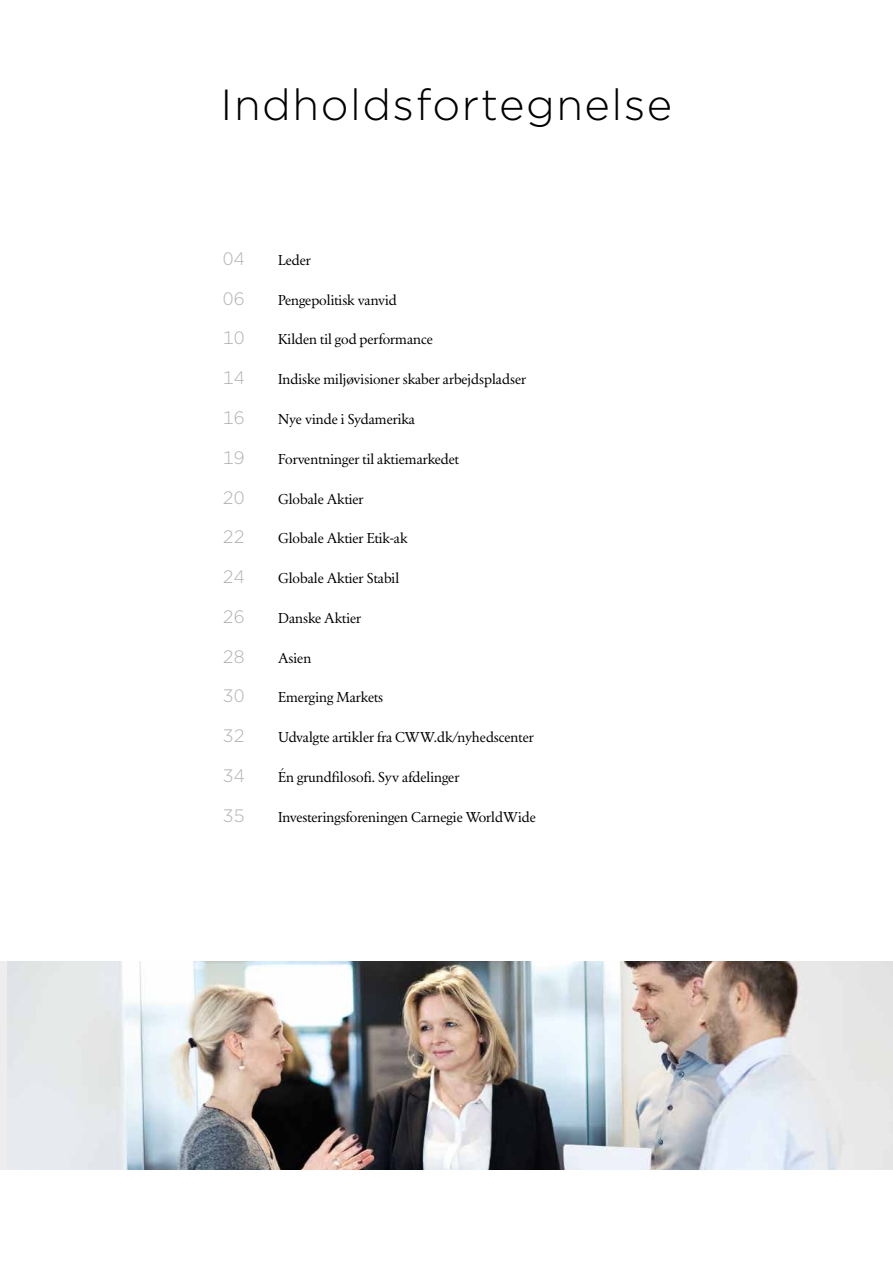
<style>
.page{position:relative;width:893px;height:1263px;background:#fff}
.page>*{position:absolute;margin:0;border:0;box-sizing:border-box;transform-origin:0 0}
.t1{font:300 43.5px "Gotham";letter-spacing:.035em;color:#000}
.t2{font:300 18px "Gotham";color:#b3b2b2}
.t3{font:15px "Primo Serif";color:#000}
</style>
<div class="page">
<img style="left:8px;top:961px;width:885px;height:208px">
<h1 class="t1" style="left:221px;top:77px;width:453px">Indholdsfortegnelse</h1>
<p class="t2" style="left:223px;top:247px;width:23px">04</p>
<p class="t3" style="left:278px;top:250px;width:34px">Leder</p>
<p class="t2" style="left:223px;top:287px;width:23px">06</p>
<p class="t3" style="left:278px;top:290px;width:120px">Pengepolitisk vanvid</p>
<p class="t2" style="left:223px;top:327px;width:23px">10</p>
<p class="t3" style="left:278px;top:330px;width:156px">Kilden til god performance</p>
<p class="t2" style="left:223px;top:366px;width:23px">14</p>
<p class="t3" style="left:278px;top:370px;width:249px">Indiske miljøvisioner skaber arbejdspladser</p>
<p class="t2" style="left:223px;top:406px;width:23px">16</p>
<p class="t3" style="left:278px;top:409px;width:138px">Nye vinde i Sydamerika</p>
<p class="t2" style="left:223px;top:446px;width:23px">19</p>
<p class="t3" style="left:278px;top:449px;width:183px">Forventninger til aktiemarkedet</p>
<p class="t2" style="left:223px;top:486px;width:23px">20</p>
<p class="t3" style="left:278px;top:489px;width:87px">Globale Aktier</p>
<p class="t2" style="left:223px;top:525px;width:23px">22</p>
<p class="t3" style="left:278px;top:529px;width:131px">Globale Aktier Etik-ak</p>
<p class="t2" style="left:223px;top:565px;width:23px">24</p>
<p class="t3" style="left:278px;top:568px;width:123px">Globale Aktier Stabil</p>
<p class="t2" style="left:223px;top:605px;width:23px">26</p>
<p class="t3" style="left:278px;top:608px;width:85px">Danske Aktier</p>
<p class="t2" style="left:223px;top:645px;width:23px">28</p>
<p class="t3" style="left:278px;top:648px;width:35px">Asien</p>
<p class="t2" style="left:223px;top:684px;width:23px">30</p>
<p class="t3" style="left:278px;top:688px;width:107px">Emerging Markets</p>
<p class="t2" style="left:223px;top:724px;width:23px">32</p>
<p class="t3" style="left:278px;top:727px;width:257px">Udvalgte artikler fra CWW.dk/nyhedscenter</p>
<p class="t2" style="left:223px;top:764px;width:23px">34</p>
<p class="t3" style="left:278px;top:767px;width:183px">Én grundfilosofi. Syv afdelinger</p>
<p class="t2" style="left:223px;top:804px;width:23px">35</p>
<p class="t3" style="left:278px;top:807px;width:259px">Investeringsforeningen Carnegie WorldWide</p>
</div>
